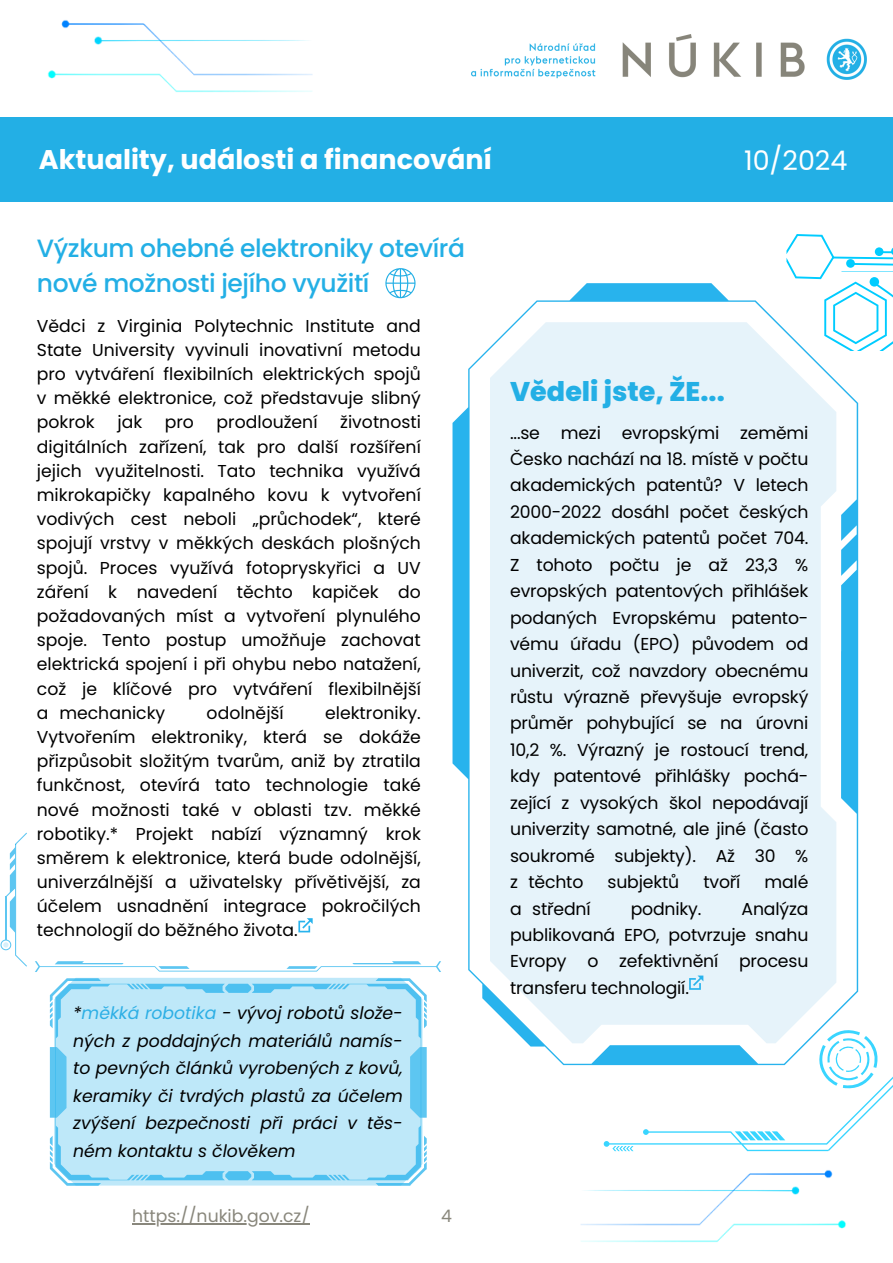
<style>
.page{position:relative;width:893px;height:1263px;background:#fff}
.page>*{position:absolute;margin:0;border:0;box-sizing:border-box;transform-origin:0 0}
.t1{font:700 27px "Poppins";color:#fff}
.t2{font:800 27px "Poppins";color:#23afe5}
.t3{font:27px "Poppins";color:#fff}
.t4{font:500 24.97px/34.9px "Poppins";letter-spacing:-.015em;color:#23afe5}
.t5{font:17.25px/24.2px "Poppins";color:#000;text-align:justify}
.t6{font:italic 17.25px/27.6px "Poppins";color:#000;text-align:justify}
.t7{font:17.25px "Poppins";color:#89877c}
.s1{color:#2dafe5}
</style>
<div class="page">
<img style="left:47px;top:20px;width:266px;height:72px">
<img style="left:580px;top:1170px;width:266px;height:72px">
<div style="left:0;top:117px;width:100px;height:85px;background:#23afe5"></div>
<div style="left:37px;top:117px;width:856px;height:85px;background:#23afe5"></div>
<img style="left:471px;top:35px;width:395px;height:45px">
<svg style="left:385px;top:268px;width:31px;height:31px"></svg>
<svg style="left:298px;top:918px;width:14px;height:14px"></svg>
<svg style="left:604px;top:892px;width:289px;height:259px"></svg>
<svg style="left:786px;top:234px;width:107px;height:117px"></svg>
<hr style="left:132px;top:1223px;width:178px;height:2px;background:#89877c">
<svg style="left:452px;top:283px;width:406px;height:782px"></svg>
<svg style="left:490px;top:322px;width:346px;height:721px;background:#e6f3fa"></svg>
<svg style="left:50px;top:978px;width:377px;height:208px;background:#b5e5f8"></svg>
<svg style="left:1px;top:833px;width:26px;height:133px"></svg>
<svg style="left:35px;top:961px;width:406px;height:11px"></svg>
<svg style="left:689px;top:975px;width:14px;height:14px"></svg>
<h1 class="t1" style="left:39px;top:140px;width:455px">Aktuality, události a financování</h1>
<h2 class="t3" style="left:744px;top:142px;width:105px">10/2024</h2>
<p class="t4" style="left:37px;top:231px;width:430px">Výzkum ohebné elektroniky otevírá nové možnosti jejího využití</p>
<h1 class="t5" style="left:37px;top:314px;width:385px">Vědci z Virginia Polytechnic Institute and State University vyvinuli inovativní metodu pro vytváření flexibilních elektrických spojů v měkké elektronice, což představuje slibný pokrok</h1>
<h1 class="t5" style="left:117px;top:410px;width:26px">jak</h1>
<h1 class="t5" style="left:165px;top:410px;width:31px">pro</h1>
<h1 class="t5" style="left:217px;top:410px;width:102px">prodloužení</h1>
<h1 class="t5" style="left:37px;top:410px;width:385px;text-indent:303px">životnosti digitálních zařízení, tak pro další rozšíření jejich využitelnosti. Tato technika využívá mikrokapičky kapalného kovu k vytvoření vodivých cest neboli „průchodek“, které spojují vrstvy v měkkých deskách plošných spojů. Proces využívá fotopryskyřici a UV záření k navedení těchto kapiček do požadovaných míst a vytvoření plynulého spoje. Tento postup umožňuje zachovat elektrická spojení i při ohybu nebo natažení, což je klíčové pro vytváření flexibilnější a mechanicky</h1>
<h1 class="t5" style="left:207px;top:701px;width:79px">odolnější</h1>
<h1 class="t5" style="left:37px;top:701px;width:385px;text-indent:288px">elektroniky.<br>Vytvořením elektroniky, která se dokáže přizpůsobit složitým tvarům, aniž by ztratila funkčnost, otevírá tato technologie také nové možnosti také v oblasti tzv. měkké robotiky.* Projekt nabízí významný krok směrem k elektronice, která bude odolnější, univerzálnější a uživatelsky přívětivější, za účelem usnadnění integrace pokročilých technologií do běžného života.</h1>
<p class="t6" style="left:73px;top:999px;width:331px">*<span class="s1">měkká robotika</span> - vývoj robotů slože&shy;ných z poddajných materiálů namís&shy;to pevných článků vyrobených z kovů, keramiky či tvrdých plastů za účelem zvýšení bezpečnosti při práci v těs&shy;ném kontaktu s člověkem</p>
<p class="t7" style="left:132px;top:1204px;width:179px">https://nukib.gov.cz/</p>
<p class="t7" style="left:441px;top:1204px;width:12px">4</p>
<h1 class="t2" style="left:510px;top:373px;width:216px">Vědeli jste, ŽE...</h1>
<p class="t5" style="left:510px;top:419px;width:300px;line-height:26.4px">...se mezi evropskými zeměmi Česko nachází na 18. místě v počtu akademických patentů? V letech 2000-2022 dosáhl počet českých akademických patentů počet 704.<br>Z tohoto počtu je až 23,3 % evropských patentových přihlášek podaných Evropskému patento&shy;vému úřadu (EPO) původem od univerzit, což navzdory obecnému růstu výrazně převyšuje evropský průměr pohybující se na úrovni 10,2 %. Výrazný je rostoucí trend, kdy patentové přihlášky pochá&shy;zející z vysokých škol nepodávají univerzity samotné, ale jiné (často soukromé subjekty). Až 30 % z těchto</p>
<p class="t5" style="left:607px;top:870px;width:73px">subjektů</p>
<p class="t5" style="left:703px;top:870px;width:38px">tvoří</p>
<p class="t5" style="left:764px;top:870px;width:45px">malé</p>
<p class="t5" style="left:510px;top:895px;width:300px;line-height:26.4px;text-indent:231px">Analýza publikovaná EPO, potvrzuje snahu Evropy o zefektivnění procesu transferu technologií.</p>
<p class="t5" style="left:510px;top:896px;width:82px">a střední</p>
<p class="t5" style="left:631px;top:896px;width:72px">podniky.</p>
</div>
